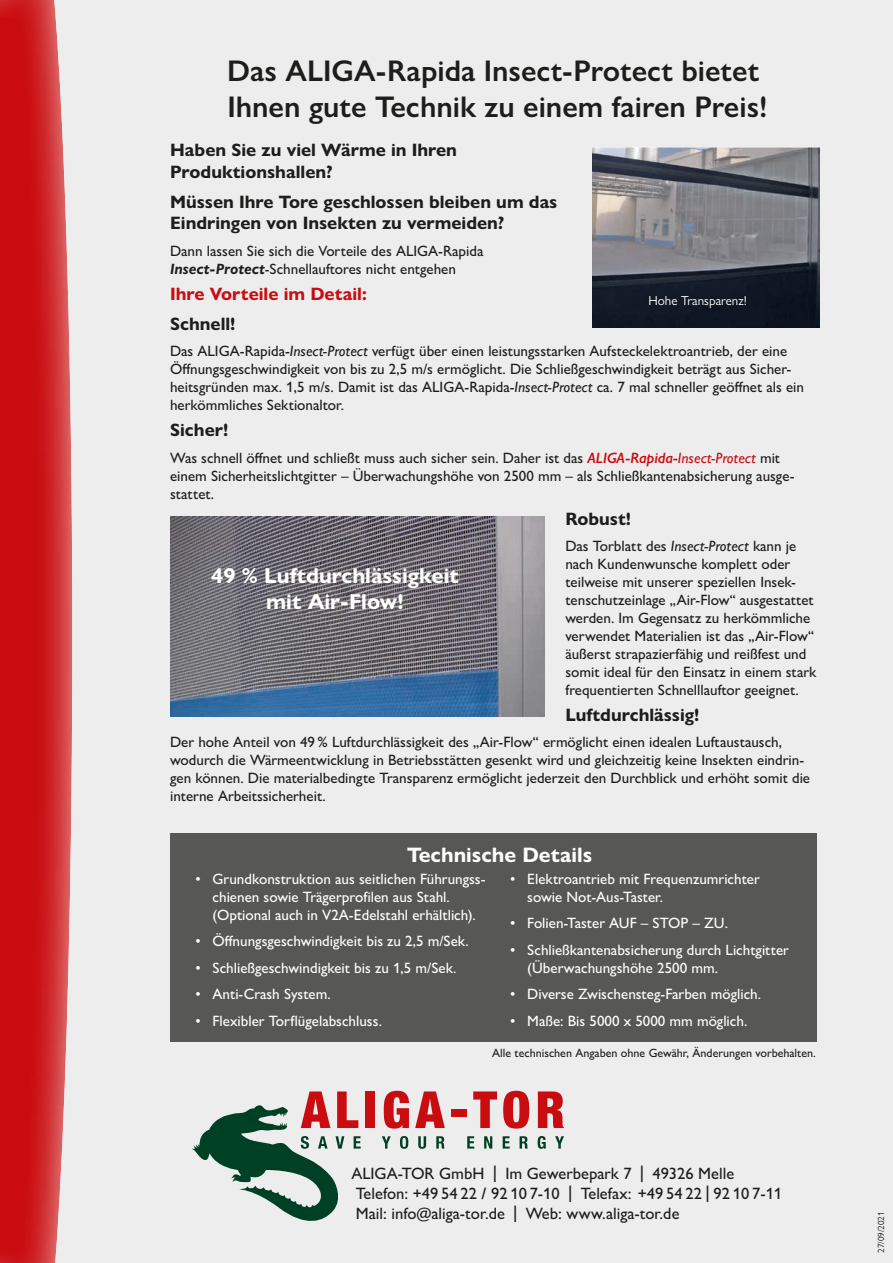
<style>
.page{position:relative;width:893px;height:1263px;background:#fff}
.page>*{position:absolute;margin:0;border:0;box-sizing:border-box;transform-origin:0 0}
.t1{font:600 30px/36px "Gill Sans Nova";color:#1d1d1b}
.t2{font:700 21.6px/26px "Gill Sans Nova";color:#fff;text-align:center}
.t3{font:700 21px "Gill Sans Nova";color:#fff}
.t4{font:700 18px/21.6px "Gill Sans Nova";color:#1d1d1b}
.t5{font:700 18px "Gill Sans Nova";color:#c90c0f}
.t6{font:500 16.5px/19.8px "Gill Sans Nova";color:#1d1d1b}
.t7{font:500 15px/18px "Gill Sans Nova";color:#1d1d1b}
.t8{font:500 15px/18px "Gill Sans Nova";color:#fff}
.t9{font:13.05px "Gill Sans Nova";color:#fff}
.t10{font:500 12px "Gill Sans Nova";color:#1d1d1b}
.t11{font:9px "Gill Sans Nova";color:#1d1d1b}
.s1{font-weight:700;font-style:italic}
.s2{font-style:italic}
.s3{font-weight:600;font-style:italic;color:#c90c0f}
.s4{font-style:italic;color:#c90c0f}
.s5{font-weight:600}
</style>
<div class="page">
<div style="left:38px;top:0;width:855px;height:1263px;background:#ededed"></div>
<img style="left:170px;top:517px;width:374px;height:199px">
<img style="left:592px;top:148px;width:227px;height:180px">
<div style="left:0;top:0;width:74px;height:1263px;background:#fff;opacity:.75"></div>
<svg style="left:382px;top:1136px;width:9px;height:12px"></svg>
<svg style="left:400px;top:1136px;width:8px;height:13px"></svg>
<svg style="left:418px;top:1136px;width:8px;height:13px"></svg>
<svg style="left:436px;top:1136px;width:9px;height:12px"></svg>
<svg style="left:467px;top:1136px;width:7px;height:12px"></svg>
<svg style="left:484px;top:1136px;width:8px;height:12px"></svg>
<svg style="left:503px;top:1136px;width:7px;height:12px"></svg>
<svg style="left:520px;top:1136px;width:8px;height:12px"></svg>
<svg style="left:538px;top:1136px;width:8px;height:13px"></svg>
<svg style="left:555px;top:1136px;width:9px;height:12px"></svg>
<div style="left:366px;top:1091px;width:9px;height:37px;background:#c90c0f"></div>
<svg style="left:384px;top:1091px;width:25px;height:37px"></svg>
<svg style="left:415px;top:1091px;width:30px;height:37px"></svg>
<div style="left:451px;top:1109px;width:16px;height:8px;background:#c90c0f"></div>
<svg style="left:473px;top:1091px;width:24px;height:37px"></svg>
<svg style="left:503px;top:1091px;width:26px;height:37px"></svg>
<svg style="left:538px;top:1091px;width:26px;height:37px"></svg>
<svg style="left:192px;top:1091px;width:169px;height:130px"></svg>
<div style="left:170px;top:833px;width:646px;height:209px;background:#575756"></div>
<h1 class="t1" style="left:227px;top:53px;width:542px">Das ALIGA-Rapida Insect-Protect bietet<br>Ihnen gute Technik zu einem fairen Preis!</h1>
<p class="t4" style="left:170px;top:139px;width:288px">Haben Sie zu viel Wärme in Ihren<br>Produktionshallen?</p>
<p class="t4" style="left:170px;top:191px;width:389px">Müssen Ihre Tore geschlossen bleiben um das<br>Eindringen von Insekten zu vermeiden?</p>
<p class="t7" style="left:170px;top:242px;width:315px">Dann lassen Sie sich die Vorteile des ALIGA-Rapida<br><span class="s1">Insect-Protect</span>-Schnellauftores nicht entgehen</p>
<p class="t5" style="left:170px;top:282px;width:198px">Ihre Vorteile im Detail:</p>
<p class="t4" style="left:170px;top:313px;width:67px">Schnell!</p>
<p class="t7" style="left:170px;top:342px;width:635px">Das ALIGA-Rapida-<span class="s2">Insect-Protect</span> verfügt über einen leistungsstarken Aufsteckelektroantrieb, der eine Öffnungsgeschwindigkeit von bis zu 2,5 m/s ermöglicht. Die Schließgeschwindigkeit beträgt aus Sicher&shy;heitsgründen max. 1,5 m/s. Damit ist das ALIGA-Rapida-<span class="s2">Insect-Protect</span> ca. 7 mal schneller geöffnet als ein herkömmliches Sektionaltor.</p>
<p class="t4" style="left:170px;top:419px;width:60px">Sicher!</p>
<p class="t7" style="left:170px;top:448px;width:626px">Was schnell öffnet und schließt muss auch sicher sein. Daher ist das <span class="s3">ALIGA-Rapida-</span><span class="s4">Insect-Protect</span> mit einem Sicherheitslichtgitter – Überwachungshöhe von 2500 mm – als Schließkantenabsicherung ausge&shy;stattet.</p>
<p class="t4" style="left:565px;top:508px;width:67px">Robust!</p>
<p class="t7" style="left:565px;top:537px;width:252px">Das Torblatt des <span class="s2">Insect-Protect</span> kann je nach Kundenwunsche komplett oder teilweise mit unserer speziellen Insek&shy;tenschutzeinlage „Air-Flow“ ausgestattet werden. Im Gegensatz zu herkömmliche verwendet Materialien ist das „Air-Flow“ äußerst strapazierfähig und reißfest und somit ideal für den Einsatz in einem stark frequentierten Schnelllauftor geeignet.</p>
<p class="t4" style="left:565px;top:704px;width:136px">Luftdurchlässig!</p>
<p class="t7" style="left:170px;top:733px;width:641px">Der hohe Anteil von 49 % Luftdurchlässigkeit des „Air-Flow“ ermöglicht einen idealen Luftaustausch, wodurch die Wärmeentwicklung in Betriebsstätten gesenkt wird und gleichzeitig keine Insekten eindrin&shy;gen können. Die materialbedingte Transparenz ermöglicht jederzeit den Durchblick und erhöht somit die interne Arbeitssicherheit.</p>
<p class="t9" style="left:648px;top:293px;width:100px">Hohe Transparenz!</p>
<h2 class="t2" style="left:211px;top:562px;width:249px">49 % Luftdurchlässigkeit mit Air-Flow!</h2>
<h3 class="t3" style="left:407px;top:841px;width:187px">Technische Details</h3>
<p class="t8" style="left:213px;top:869px;width:274px;text-indent:-17px">• Grundkonstruktion aus seitlichen Führungss&shy;chienen sowie Trägerprofilen aus Stahl. (Optional auch in V2A-Edelstahl erhältlich).</p>
<p class="t8" style="left:196px;top:932px;width:275px">• Öffnungsgeschwindigkeit bis zu 2,5 m/Sek.</p>
<p class="t8" style="left:196px;top:958px;width:262px">• Schließgeschwindigkeit bis zu 1,5 m/Sek.</p>
<p class="t8" style="left:196px;top:985px;width:137px">• Anti-Crash System.</p>
<p class="t8" style="left:196px;top:1011px;width:188px">• Flexibler Torflügelabschluss.</p>
<p class="t8" style="left:527px;top:869px;width:234px;text-indent:-17px">• Elektroantrieb mit Frequenzumrichter sowie Not-Aus-Taster.</p>
<p class="t8" style="left:510px;top:914px;width:219px">• Folien-Taster AUF – STOP – ZU.</p>
<p class="t8" style="left:527px;top:940px;width:263px;text-indent:-17px">• Schließkantenabsicherung durch Lichtgitter (Überwachungshöhe 2500 mm.</p>
<p class="t8" style="left:510px;top:985px;width:252px">• Diverse Zwischensteg-Farben möglich.</p>
<p class="t8" style="left:510px;top:1011px;width:239px">• Maße: Bis 5000 x 5000 mm möglich.</p>
<p class="t10" style="left:492px;top:1045px;width:325px">Alle technischen Angaben ohne Gewähr, Änderungen vorbehalten.</p>
<p class="t6" style="left:351px;top:1163px;width:432px">ALIGA-TOR GmbH <span class="s5">│</span> Im Gewerbepark 7 <span class="s5">│</span> 49326 Melle<br>Telefon: +49 54 22 <span class="s5">/</span> 92 10 7-10 <span class="s5">│</span> Telefax: +49 54 22<span class="s5">│</span>92 10 7-11<br>Mail: info@aliga-tor.de <span class="s5">│</span> Web: www.aliga-tor.de</p>
<p class="t11" style="left:876px;top:1252px;width:42px;rotate:-90deg">27/09/2021</p>
</div>
